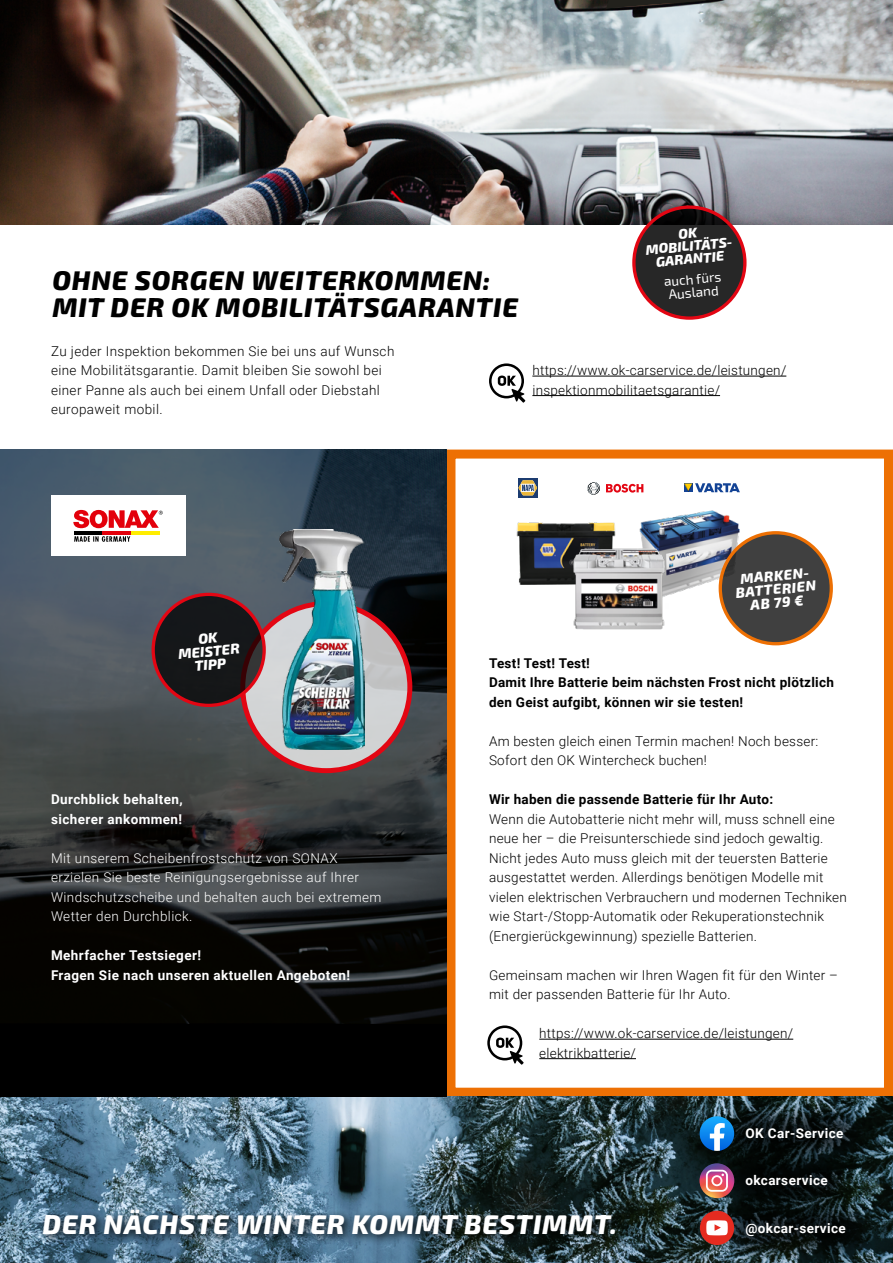
<style>
.page{position:relative;width:893px;height:1263px;background:#fff}
.page>*{position:absolute;margin:0;border:0;box-sizing:border-box;transform-origin:0 0}
.t1{font:italic 27px/27px "Exo 2";letter-spacing:.03em;color:#000}
.t2{font:italic 27px "Exo 2";letter-spacing:.03em;color:#fff}
.t3{font:italic 14.25px/13.5px "Exo 2";color:#fff;text-align:center}
.t4{font:italic 13.8px/12.9px "Exo 2";color:#fff;text-align:center}
.t5{font:300 13.5px/19.5px "Roboto";letter-spacing:.02em;color:#000}
.t6{font:300 13.5px/19.5px "Roboto";letter-spacing:.03em;color:#fff}
.t7{font:700 13.5px/19.5px "Roboto";letter-spacing:.02em;color:#000}
.t8{font:700 13.5px/19.5px "Roboto";letter-spacing:.03em;color:#fff}
.t9{font:13.5px/13.2px "Exo 2";color:#fff}
</style>
<div class="page">
<img style="left:516px;top:522px;width:100px;height:63px">
<img style="left:639px;top:510px;width:117px;height:97px">
<img style="left:563px;top:542px;width:117px;height:88px">
<svg style="left:587px;top:482px;width:13px;height:13px"></svg>
<svg style="left:606px;top:484px;width:37px;height:9px"></svg>
<svg style="left:684px;top:483px;width:56px;height:9px"></svg>
<svg style="left:518px;top:478px;width:20px;height:19px"></svg>
<svg style="left:518px;top:480px;width:19px;height:15px"></svg>
<svg style="left:720px;top:533px;width:111px;height:111px;fill:#404040"></svg>
<div style="left:719px;top:531px;width:114px;height:114px;border:3px solid #ed7004;border-radius:50%"></div>
<div style="left:446px;top:450px;width:447px;height:647px;border:9px solid #ed7004"></div>
<img style="left:0;top:1097px;width:893px;height:166px">
<div style="left:38px;top:1204px;width:588px;height:42px;background:#000;opacity:.9"></div>
<div style="left:714px;top:1143px;width:145px;height:74px;background:#000;opacity:.75"></div>
<img style="left:699px;top:1163px;width:35px;height:35px;border-radius:17px">
<svg style="left:706px;top:1170px;width:22px;height:22px"></svg>
<div style="left:714px;top:1096px;width:161px;height:74px;background:#000;opacity:.75"></div>
<svg style="left:700px;top:1116px;width:34px;height:35px"></svg>
<div style="left:714px;top:1191px;width:164px;height:72px;background:#000;opacity:.75"></div>
<div style="left:700px;top:1211px;width:34px;height:34px;background:#e52b20;border-radius:50%"></div>
<svg style="left:706px;top:1220px;width:22px;height:15px"></svg>
<div style="left:0;top:450px;width:446px;height:647px;background:#000"></div>
<img style="left:0;top:450px;width:446px;height:573px">
<div style="left:51px;top:496px;width:134px;height:60px;background:#fff"></div>
<svg style="left:73px;top:510px;width:90px;height:32px"></svg>
<svg style="left:243px;top:603px;width:167px;height:168px;fill:#d1d2d2"></svg>
<div style="left:240px;top:601px;width:172px;height:172px;border:5px solid #e30613;border-radius:50%"></div>
<img style="left:279px;top:529px;width:86px;height:220px">
<svg style="left:153px;top:594px;width:111px;height:111px;fill:#151719"></svg>
<div style="left:152px;top:593px;width:114px;height:114px;border:3px solid #e30613;border-radius:50%"></div>
<img style="left:0;top:0;width:893px;height:225px">
<hr style="left:532px;top:376px;width:254px;height:1px;background:#000">
<hr style="left:532px;top:395px;width:188px;height:1px;background:#000">
<svg style="left:489px;top:363px;width:37px;height:40px"></svg>
<svg style="left:606px;top:0;width:100px;height:9px"></svg>
<svg style="left:634px;top:207px;width:111px;height:111px;fill:#272727"></svg>
<div style="left:632px;top:205px;width:114px;height:115px;border:3px solid #e30613;border-radius:50%"></div>
<hr style="left:539px;top:1039px;width:254px;height:1px;background:#000">
<hr style="left:539px;top:1058px;width:97px;height:1px;background:#000">
<svg style="left:487px;top:1025px;width:37px;height:40px"></svg>
<h1 class="t1" style="left:52px;top:266px;width:467px">OHNE SORGEN WEITERKOMMEN:<br>MIT DER OK MOBILITÄTSGARANTIE</h1>
<p class="t5" style="left:51px;top:340px;width:345px">Zu jeder Inspektion bekommen Sie bei uns auf Wunsch eine Mobilitätsgarantie. Damit bleiben Sie sowohl bei einer Panne als auch bei einem Unfall oder Diebstahl europaweit mobil.</p>
<p class="t4" style="left:644px;top:230px;width:90px;rotate:-5deg">OK<br>MOBILITÄTS-<br>GARANTIE</p>
<p class="t9" style="left:663px;top:275px;width:59px;rotate:-5deg">auch fürs<br>Ausland</p>
<p class="t5" style="left:532px;top:360px;width:255px">https://www.ok-carservice.de/leistungen/ inspektionmobilitaetsgarantie/</p>
<p class="t3" style="left:734px;top:572px;width:82px;rotate:-5deg">MARKEN-<br>BATTERIEN<br>AB 79 €</p>
<p class="t3" style="left:176px;top:633px;width:63px;rotate:-5deg">OK<br>MEISTER<br>TIPP</p>
<p class="t8" style="left:51px;top:789px;width:133px">Durchblick behalten, sicherer ankommen!</p>
<p class="t6" style="left:51px;top:847px;width:332px">Mit unserem Scheibenfrostschutz von SONAX erzielen Sie beste Reinigungsergebnisse auf Ihrer Windschutzscheibe und behalten auch bei extremem Wetter den Durchblick.</p>
<p class="t8" style="left:51px;top:945px;width:301px">Mehrfacher Testsieger!<br>Fragen Sie nach unseren aktuellen Angeboten!</p>
<p class="t7" style="left:489px;top:652px;width:346px">Test! Test! Test!<br>Damit Ihre Batterie beim nächsten Frost nicht plötzlich den Geist aufgibt, können wir sie testen!</p>
<p class="t5" style="left:489px;top:730px;width:331px">Am besten gleich einen Termin machen! Noch besser:<br>Sofort den OK Wintercheck buchen!</p>
<p class="t7" style="left:489px;top:789px;width:286px">Wir haben die passende Batterie für Ihr Auto:</p>
<p class="t5" style="left:489px;top:808px;width:359px">Wenn die Autobatterie nicht mehr will, muss schnell eine neue her – die Preisunterschiede sind jedoch gewaltig.<br>Nicht jedes Auto muss gleich mit der teuersten Batterie ausgestattet werden. Allerdings benötigen Modelle mit vielen elektrischen Verbrauchern und modernen Techniken wie Start-/Stopp-Automatik oder Rekuperationstechnik (Energierückgewinnung) spezielle Batterien.</p>
<p class="t5" style="left:489px;top:964px;width:350px">Gemeinsam machen wir Ihren Wagen fit für den Winter – mit der passenden Batterie für Ihr Auto.</p>
<p class="t5" style="left:539px;top:1023px;width:255px">https://www.ok-carservice.de/leistungen/ elektrikbatterie/</p>
<p class="t8" style="left:745px;top:1123px;width:100px">OK Car-Service</p>
<p class="t8" style="left:745px;top:1170px;width:84px">okcarservice</p>
<h1 class="t2" style="left:43px;top:1205px;width:576px">DER NÄCHSTE WINTER KOMMT BESTIMMT.</h1>
<p class="t8" style="left:745px;top:1218px;width:102px">@okcar-service</p>
</div>
